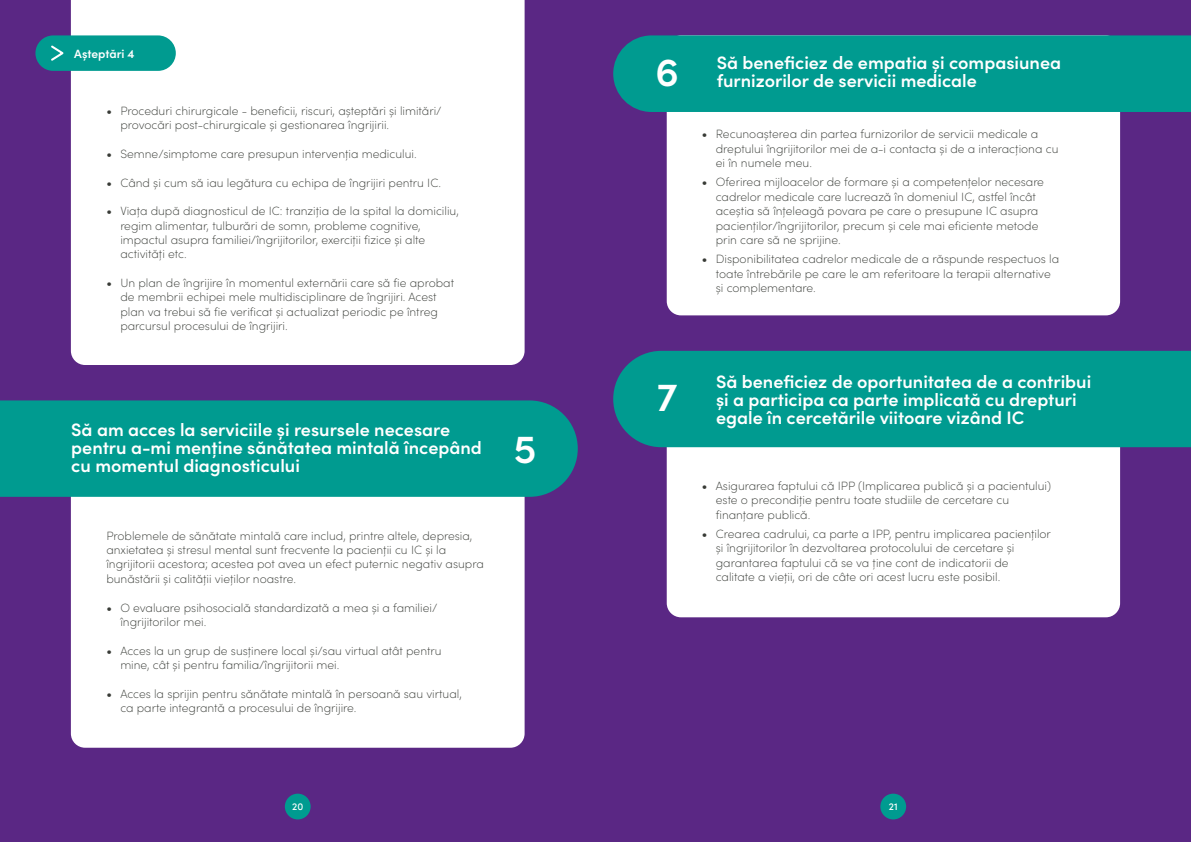
<style>
.page{position:relative;width:1191px;height:842px;background:#5a2784}
.page>*{position:absolute;margin:0;border:0;box-sizing:border-box;transform-origin:0 0}
.t1{font:600 39.9px "Sofia Pro";color:#fff}
.t2{font:600 18px/18px "Sofia Pro";color:#fff}
.t3{font:200 12px/14.4px "Sofia Pro";color:#383b36}
.t4{font:600 12px "Sofia Pro";color:#fff}
.t5{font:500 10px "Sofia Pro";color:#fff}
.s1{font-weight:600}
</style>
<div class="page">
<div style="left:666px;top:35px;width:454px;height:280px;background:#fff;border-radius:14px"></div>
<div style="left:666px;top:388px;width:454px;height:229px;background:#fff;border-radius:14px"></div>
<div style="left:71px;top:0;width:453px;height:365px;background:#fff"></div>
<div style="left:71px;top:480px;width:453px;height:268px;background:#fff;border-radius:14px"></div>
<div style="left:0;top:400px;width:578px;height:97px;background:#009b90"></div>
<div style="left:35px;top:35px;width:141px;height:36px;background:#009b90;border-radius:18px"></div>
<div style="left:613px;top:35px;width:578px;height:77px;background:#009b90"></div>
<div style="left:613px;top:351px;width:578px;height:96px;background:#009b90"></div>
<svg style="left:51px;top:45px;width:13px;height:16px"></svg>
<div style="left:285px;top:794px;width:26px;height:25px;background:#009b90;border-radius:50%"></div>
<div style="left:880px;top:794px;width:26px;height:25px;background:#009b90;border-radius:50%"></div>
<p class="t4" style="left:74px;top:44px;width:62px">Așteptări 4</p>
<p class="t3" style="left:120px;top:103px;width:323px;text-indent:-14px"><span class="s1">•</span> Proceduri chirurgicale - beneficii, riscuri, așteptări și limitări/ provocări post-chirurgicale și gestionarea îngrijirii.</p>
<p class="t3" style="left:106px;top:146px;width:312px"><span class="s1">•</span> Semne/simptome care presupun intervenția medicului.</p>
<p class="t3" style="left:106px;top:174px;width:336px"><span class="s1">•</span> Când și cum să iau legătura cu echipa de îngrijiri pentru IC.</p>
<p class="t3" style="left:120px;top:203px;width:340px;text-indent:-14px"><span class="s1">•</span> Viața după diagnosticul de IC: tranziția de la spital la domiciliu, regim alimentar, tulburări de somn, probleme cognitive, impactul asupra familiei/îngrijitorilor, exerciții fizice și alte activități etc.</p>
<p class="t3" style="left:120px;top:275px;width:335px;text-indent:-14px"><span class="s1">•</span> Un plan de îngrijire în momentul externării care să fie aprobat de membrii echipei mele multidisciplinare de îngrijiri. Acest plan va trebui să fie verificat și actualizat periodic pe întreg parcursul procesului de îngrijiri.</p>
<h2 class="t2" style="left:71px;top:420px;width:412px">Să am acces la serviciile și resursele necesare pentru a-mi menține sănătatea mintală începând cu momentul diagnosticului</h2>
<p class="t3" style="left:106px;top:527px;width:379px">Problemele de sănătate mintală care includ, printre altele, depresia, anxietatea și stresul mental sunt frecvente la pacienții cu IC și la îngrijitorii acestora; acestea pot avea un efect puternic negativ asupra bunăstării și calității vieților noastre.</p>
<p class="t3" style="left:120px;top:599px;width:318px;text-indent:-14px"><span class="s1">•</span> O evaluare psihosocială standardizată a mea și a familiei/ îngrijitorilor mei.</p>
<p class="t3" style="left:120px;top:642px;width:323px;text-indent:-14px"><span class="s1">•</span> Acces la un grup de susținere local și/sau virtual atât pentru mine, cât și pentru familia/îngrijitorii mei.</p>
<p class="t3" style="left:120px;top:685px;width:343px;text-indent:-14px"><span class="s1">•</span> Acces la sprijin pentru sănătate mintală în persoană sau virtual, ca parte integrantă a procesului de îngrijire.</p>
<h1 class="t1" style="left:514px;top:418px;width:24px">5</h1>
<h1 class="t1" style="left:655px;top:42px;width:25px">6</h1>
<h2 class="t2" style="left:716px;top:52px;width:346px">Să beneficiez de empatia și compasiunea furnizorilor de servicii medicale</h2>
<p class="t3" style="left:716px;top:126px;width:344px;text-indent:-14px"><span class="s1">•</span> Recunoașterea din partea furnizorilor de servicii medicale a dreptului îngrijitorilor mei de a-i contacta și de a interacționa cu ei în numele meu.</p>
<p class="t3" style="left:716px;top:174px;width:330px;text-indent:-14px"><span class="s1">•</span> Oferirea mijloacelor de formare și a competențelor necesare cadrelor medicale care lucrează în domeniul IC, astfel încât aceștia să înțeleagă povara pe care o presupune IC asupra pacienților/îngrijitorilor, precum și cele mai eficiente metode prin care să ne sprijine.</p>
<p class="t3" style="left:716px;top:251px;width:345px;text-indent:-14px"><span class="s1">•</span> Disponibilitatea cadrelor medicale de a răspunde respectuos la toate întrebările pe care le am referitoare la terapii alternative și complementare.</p>
<h1 class="t1" style="left:657px;top:367px;width:22px">7</h1>
<h2 class="t2" style="left:716px;top:371px;width:377px">Să beneficiez de oportunitatea de a contribui și a participa ca parte implicată cu drepturi egale în cercetările viitoare vizând IC</h2>
<p class="t3" style="left:716px;top:478px;width:337px;text-indent:-14px"><span class="s1">•</span> Asigurarea faptului că IPP (Implicarea publică și a pacientului) este o precondiție pentru toate studiile de cercetare cu finanțare publică.</p>
<p class="t3" style="left:716px;top:526px;width:337px;text-indent:-14px"><span class="s1">•</span> Crearea cadrului, ca parte a IPP, pentru implicarea pacienților și îngrijitorilor în dezvoltarea protocolului de cercetare și garantarea faptului că se va ține cont de indicatorii de<br>calitate a vieții, ori de câte ori acest lucru este posibil.</p>
<p class="t5" style="left:292px;top:799px;width:13px">20</p>
<p class="t5" style="left:889px;top:799px;width:10px">21</p>
</div>
